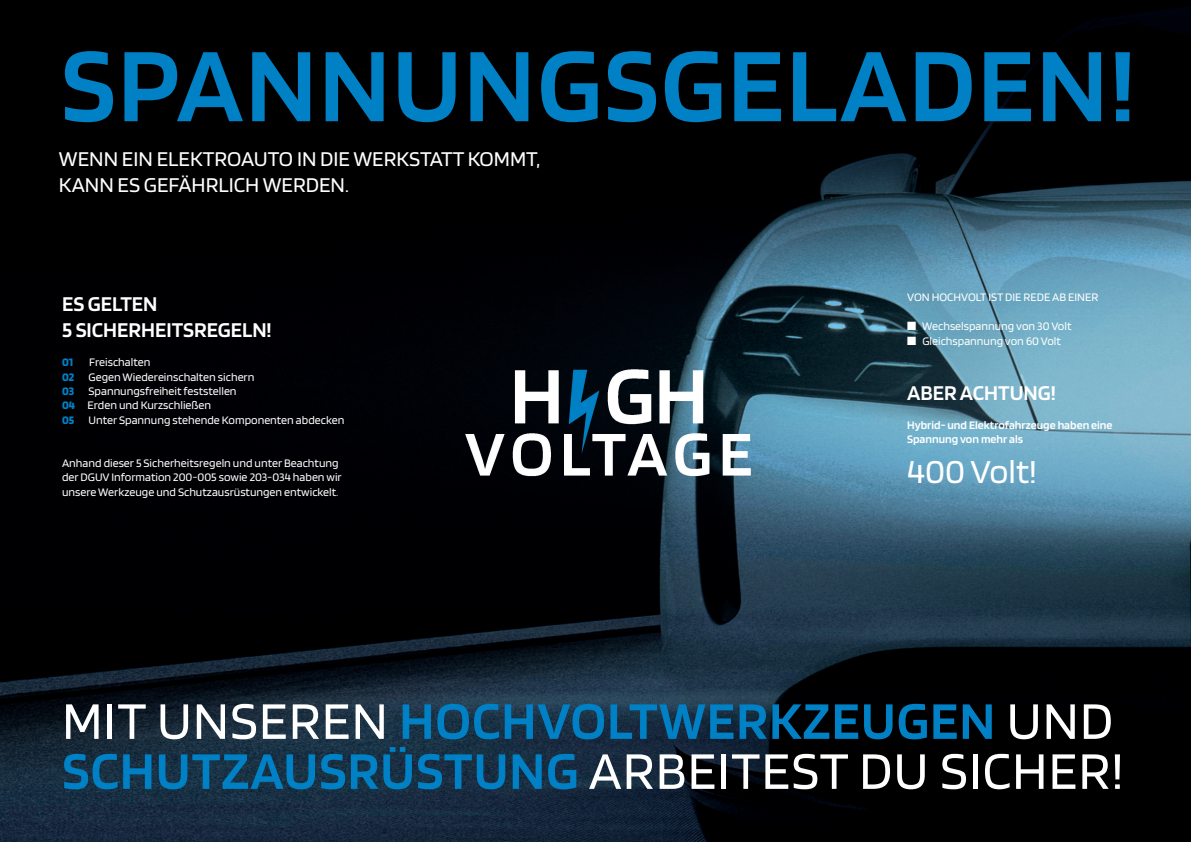
<style>
.page{position:relative;width:1191px;height:842px;background:#fff}
.page>*{position:absolute;margin:0;border:0;box-sizing:border-box;transform-origin:0 0}
.t1{font:600 110px "Blinker";letter-spacing:.02em;color:#0080c5}
.t2{font:600 55px/50px "Blinker";letter-spacing:.02em;color:#0080c5}
.t3{font:35px "Blinker";color:#fff}
.t4{font:22px/26.4px "Blinker";color:#fff}
.t5{font:600 22px/26.4px "Blinker";color:#fff}
.t6{font:12px/14.4px "Blinker";color:#fff}
.t7{font:600 12px/14.4px "Blinker";color:#fff}
.t8{font:700 12px "Blinker";color:#0080c5}
.s1{font-weight:700;color:#0080c5}
.s2{font-weight:400;color:#fff}
</style>
<div class="page">
<img style="left:0;top:0;width:1191px;height:842px">
<h1 class="t1" style="left:61px;top:29px;width:1076px">SPANNUNGSGELADEN!</h1>
<h3 class="t4" style="left:59px;top:146px;width:483px">WENN EIN ELEKTROAUTO IN DIE WERKSTATT KOMMT,<br>KANN ES GEFÄHRLICH WERDEN.</h3>
<h3 class="t5" style="left:62px;top:291px;width:211px">ES GELTEN<br>5 SICHERHEITSREGELN!</h3>
<p class="t8" style="left:62px;top:356px;width:13px">01</p>
<p class="t6" style="left:62px;top:355px;width:284px;text-indent:27px">Freischalten<br><span class="s1">02</span> Gegen Wiedereinschalten sichern<br><span class="s1">03</span> Spannungsfreiheit feststellen<br><span class="s1">04</span> Erden und Kurzschließen<br><span class="s1">05</span> Unter Spannung stehende Komponenten abdecken</p>
<p class="t6" style="left:62px;top:456px;width:281px">Anhand dieser 5 Sicherheitsregeln und unter Beachtung der DGUV Information 200-005 sowie 203-034 haben wir unsere Werkzeuge und Schutzausrüstungen entwickelt.</p>
<p class="t6" style="left:907px;top:290px;width:193px">VON HOCHVOLT IST DIE REDE AB EINER</p>
<p class="t6" style="left:907px;top:319px;width:166px">■ Wechselspannung von 30 Volt</p>
<p class="t6" style="left:907px;top:334px;width:155px">■ Gleichspannung von 60 Volt</p>
<h3 class="t5" style="left:907px;top:380px;width:150px">ABER ACHTUNG!</h3>
<p class="t7" style="left:907px;top:418px;width:207px">Hybrid- und Elektrofahrzeuge haben eine<br>Spannung von mehr als</p>
<h3 class="t3" style="left:907px;top:454px;width:131px">400 Volt!</h3>
<h2 class="t2" style="left:62px;top:697px;width:1063px"><span class="s2">MIT UNSEREN</span> HOCHVOLTWERKZEUGEN <span class="s2">UND<br></span>SCHUTZAUSRÜSTUNG <span class="s2">ARBEITEST DU SICHER!</span></h2>
</div>
